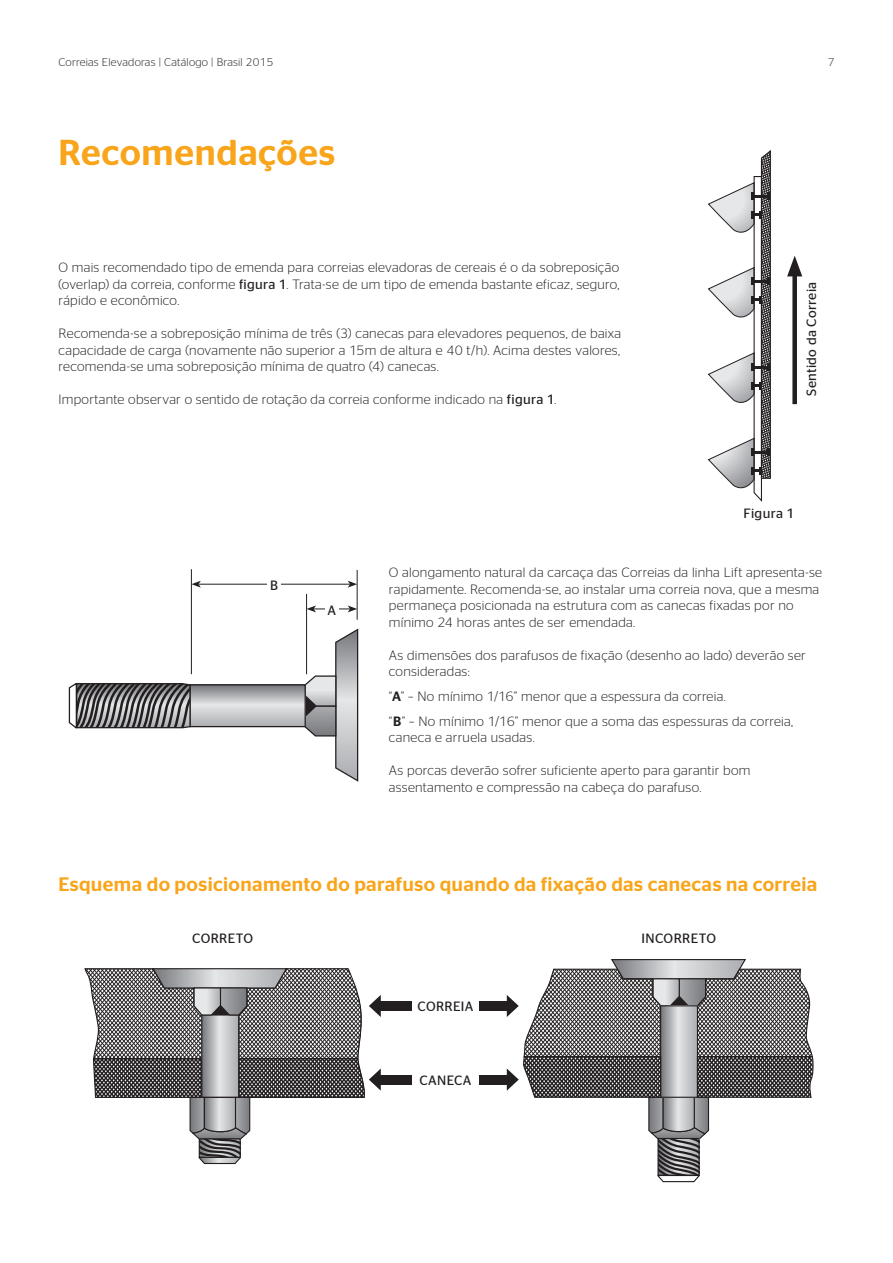
<style>
.page{position:relative;width:893px;height:1263px;background:#fff}
.page>*{position:absolute;margin:0;border:0;box-sizing:border-box;transform-origin:0 0}
.t1{font:500 36px "Continental Stag Sans";letter-spacing:.02em;color:#f9a51b}
.t2{font:500 19.5px "Continental Stag Sans";letter-spacing:.02em;color:#f9a51b}
.t3{font:300 13.5px/16.5px "Continental Stag Sans";letter-spacing:.02em;color:#231f20}
.t4{font:13.5px "Continental Stag Sans";letter-spacing:.025em;color:#231f20}
.t5{font:300 11.25px "Continental Stag Sans";letter-spacing:.02em;color:#231f20}
.s1{font-weight:400}
.s2{font-weight:500}
</style>
<div class="page">
<svg style="left:708px;top:150px;width:63px;height:352px"></svg>
<div style="left:792px;top:268px;width:5px;height:136px;background:#231f20"></div>
<svg style="left:787px;top:256px;width:15px;height:20px"></svg>
<svg style="left:304px;top:627px;width:55px;height:155px"></svg>
<svg style="left:191px;top:686px;width:113px;height:39px"></svg>
<div style="left:189px;top:684px;width:117px;height:43px;border:1px solid #231f20"></div>
<svg style="left:68px;top:683px;width:123px;height:46px"></svg>
<hr style="left:191px;top:569px;width:1px;height:105px;background:#231f20">
<hr style="left:198px;top:584px;width:152px;height:1px;background:#231f20">
<svg style="left:348px;top:581px;width:9px;height:7px"></svg>
<svg style="left:191px;top:581px;width:10px;height:7px"></svg>
<div style="left:267px;top:575px;width:14px;height:19px;background:#fff"></div>
<hr style="left:306px;top:594px;width:1px;height:80px;background:#231f20">
<hr style="left:314px;top:608px;width:36px;height:1px;background:#231f20">
<svg style="left:348px;top:605px;width:9px;height:7px"></svg>
<svg style="left:307px;top:605px;width:9px;height:7px"></svg>
<hr style="left:357px;top:570px;width:1px;height:50px;background:#231f20">
<div style="left:325px;top:600px;width:14px;height:19px;background:#fff"></div>
<div style="left:378px;top:1001px;width:131px;height:10px;background:#231f20"></div>
<div style="left:412px;top:998px;width:66px;height:15px;background:#fff"></div>
<svg style="left:84px;top:968px;width:297px;height:196px"></svg>
<svg style="left:507px;top:959px;width:307px;height:224px"></svg>
<div style="left:378px;top:1075px;width:131px;height:9px;background:#231f20"></div>
<div style="left:412px;top:1071px;width:66px;height:16px;background:#fff"></div>
<p class="t5" style="left:58px;top:56px;width:217px">Correias Elevadoras | Catálogo | Brasil 2015</p>
<p class="t5" style="left:828px;top:56px;width:8px">7</p>
<h1 class="t1" style="left:58px;top:132px;width:278px">Recomendações</h1>
<p class="t3" style="left:58px;top:259px;width:563px;text-align:justify">O mais recomendado tipo de emenda para correias elevadoras de cereais é o da sobreposição (overlap) da correia, conforme <span class="s1">figura 1</span>. Trata-se de um tipo de emenda bastante eficaz, seguro, rápido e econômico.</p>
<p class="t3" style="left:58px;top:325px;width:564px;text-align:justify">Recomenda-se a sobreposição mínima de três (3) canecas para elevadores pequenos, de baixa capacidade de carga (novamente não superior a 15m de altura e 40 t/h). Acima destes valores, recomenda-se uma sobreposição mínima de quatro (4) canecas.</p>
<p class="t3" style="left:58px;top:391px;width:499px">Importante observar o sentido de rotação da correia conforme indicado na <span class="s1">figura 1</span>.</p>
<p class="t4" style="left:804px;top:396px;width:116px;rotate:-90deg">Sentido da Correia</p>
<p class="t4" style="left:743px;top:506px;width:53px">Figura 1</p>
<p class="t4" style="left:270px;top:578px;width:9px">B</p>
<p class="t4" style="left:328px;top:602px;width:10px">A</p>
<p class="t3" style="left:389px;top:564px;width:435px">O alongamento natural da carcaça das Correias da linha Lift apresenta-se rapidamente. Recomenda-se, ao instalar uma correia nova, que a mesma permaneça posicionada na estrutura com as canecas fixadas por no mínimo 24 horas antes de ser emendada.</p>
<p class="t3" style="left:389px;top:647px;width:418px">As dimensões dos parafusos de fixação (desenho ao lado) deverão ser consideradas:</p>
<p class="t3" style="left:389px;top:684px;width:406px;line-height:24.8px">“<span class="s2">A</span>” – No mínimo 1/16” menor que a espessura da correia.<br>“<span class="s2">B</span>” – No mínimo 1/16” menor que a soma das espessuras da correia,</p>
<p class="t3" style="left:389px;top:729px;width:147px">caneca e arruela usadas.</p>
<p class="t3" style="left:389px;top:762px;width:363px">As porcas deverão sofrer suficiente aperto para garantir bom assentamento e compressão na cabeça do parafuso.</p>
<h2 class="t2" style="left:58px;top:873px;width:760px">Esquema do posicionamento do parafuso quando da fixação das canecas na correia</h2>
<p class="t4" style="left:192px;top:931px;width:62px">CORRETO</p>
<p class="t4" style="left:642px;top:931px;width:76px">INCORRETO</p>
<p class="t4" style="left:418px;top:998px;width:57px">CORREIA</p>
<p class="t4" style="left:419px;top:1072px;width:54px">CANECA</p>
</div>
